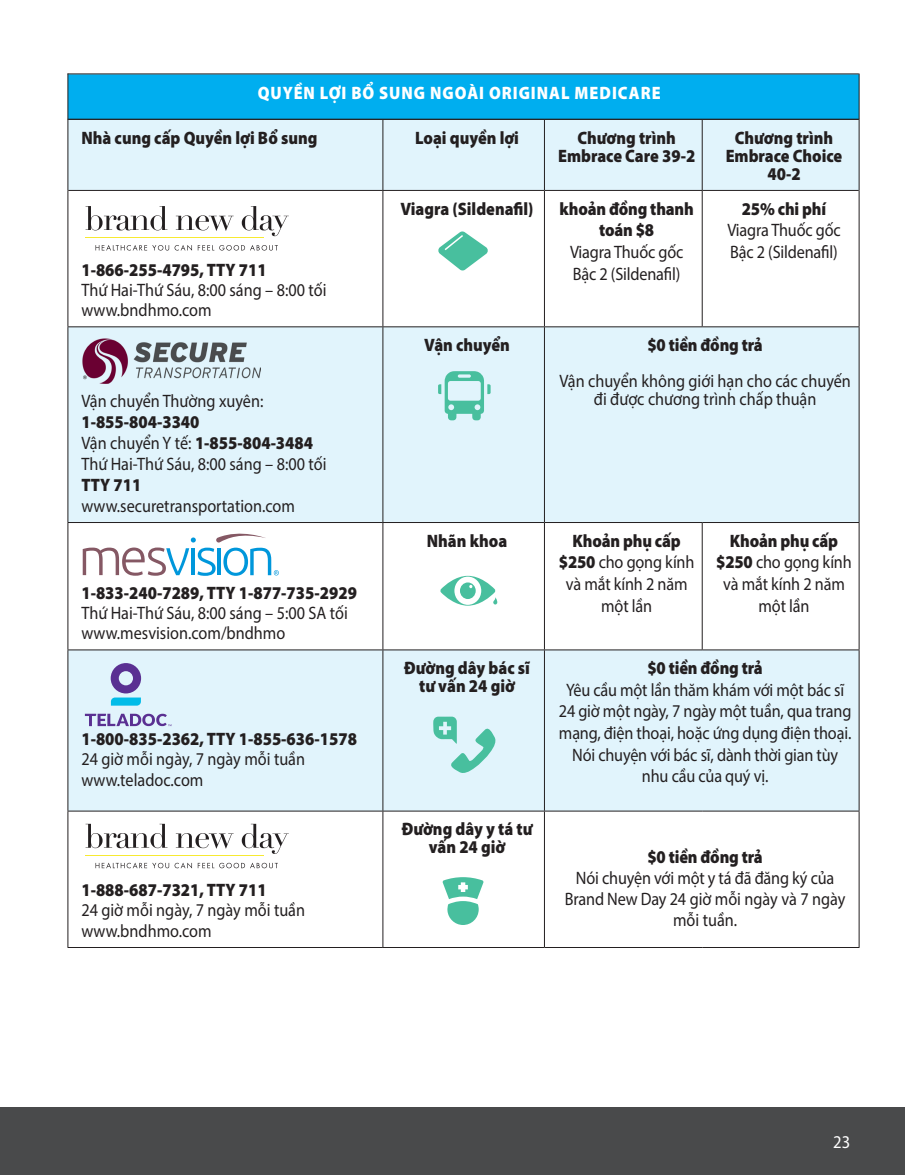
<style>
.page{position:relative;width:905px;height:1175px;background:#fff}
.page>*{position:absolute;margin:0;border:0;box-sizing:border-box;transform-origin:0 0}
.t1{font:18px/21.6px "Myriad Pro";letter-spacing:-.005em;color:#231f20;text-align:center;scale:.9 1}
.t2{font:900 18px/18px "Myriad Pro";color:#231f20;text-align:center;scale:.9 1}
.t3{font:900 18px "Myriad Pro";letter-spacing:.06em;color:#fff;scale:.9 1}
.t4{font:semi-condensed 18px "Myriad Pro";color:#fff}
.s1{font-weight:900}
.s2{font-weight:400}
</style>
<div class="page">
<div style="left:0;top:1107px;width:904px;height:67px;background:#494a4b"></div>
<div style="left:69px;top:75px;width:789px;height:44px;background:#00aeef"></div>
<div style="left:69px;top:120px;width:789px;height:70px;background:#e1f4fc"></div>
<svg style="left:69px;top:327px;width:789px;height:483px;fill:#e1f4fc"></svg>
<hr style="left:68px;top:120px;width:1px;height:70px;background:#231f20">
<hr style="left:382px;top:120px;width:1px;height:70px;background:#231f20">
<hr style="left:544px;top:120px;width:1px;height:70px;background:#231f20">
<hr style="left:702px;top:119px;width:157px;height:1px;background:#231f20">
<hr style="left:701px;top:120px;width:1px;height:70px;background:#231f20">
<hr style="left:858px;top:120px;width:1px;height:70px;background:#231f20">
<hr style="left:68px;top:190px;width:1px;height:136px;background:#231f20">
<hr style="left:382px;top:191px;width:1px;height:135px;background:#231f20">
<hr style="left:544px;top:191px;width:1px;height:135px;background:#231f20">
<hr style="left:701px;top:191px;width:1px;height:135px;background:#231f20">
<hr style="left:858px;top:190px;width:1px;height:136px;background:#231f20">
<hr style="left:68px;top:326px;width:315px;height:1px;background:#231f20">
<hr style="left:68px;top:327px;width:1px;height:195px;background:#231f20">
<hr style="left:383px;top:326px;width:161px;height:1px;background:#231f20">
<hr style="left:382px;top:327px;width:1px;height:195px;background:#231f20">
<hr style="left:544px;top:326px;width:158px;height:1px;background:#231f20">
<hr style="left:544px;top:327px;width:1px;height:195px;background:#231f20">
<hr style="left:702px;top:326px;width:157px;height:1px;background:#231f20">
<hr style="left:858px;top:327px;width:1px;height:195px;background:#231f20">
<hr style="left:68px;top:522px;width:315px;height:1px;background:#231f20">
<hr style="left:68px;top:523px;width:1px;height:126px;background:#231f20">
<hr style="left:383px;top:522px;width:161px;height:1px;background:#231f20">
<hr style="left:382px;top:523px;width:1px;height:126px;background:#231f20">
<hr style="left:544px;top:522px;width:158px;height:1px;background:#231f20">
<hr style="left:544px;top:523px;width:1px;height:126px;background:#231f20">
<hr style="left:702px;top:522px;width:157px;height:1px;background:#231f20">
<hr style="left:701px;top:523px;width:1px;height:126px;background:#231f20">
<hr style="left:858px;top:523px;width:1px;height:126px;background:#231f20">
<hr style="left:68px;top:649px;width:315px;height:1px;background:#231f20">
<hr style="left:68px;top:650px;width:1px;height:160px;background:#231f20">
<hr style="left:383px;top:649px;width:161px;height:1px;background:#231f20">
<hr style="left:382px;top:650px;width:1px;height:160px;background:#231f20">
<hr style="left:544px;top:649px;width:158px;height:1px;background:#231f20">
<hr style="left:544px;top:650px;width:1px;height:160px;background:#231f20">
<hr style="left:702px;top:649px;width:157px;height:1px;background:#231f20">
<hr style="left:858px;top:650px;width:1px;height:160px;background:#231f20">
<hr style="left:68px;top:810px;width:315px;height:1px;background:#231f20">
<hr style="left:68px;top:811px;width:1px;height:136px;background:#231f20">
<hr style="left:383px;top:810px;width:161px;height:1px;background:#231f20">
<hr style="left:382px;top:811px;width:1px;height:136px;background:#231f20">
<hr style="left:544px;top:810px;width:158px;height:1px;background:#231f20">
<hr style="left:544px;top:811px;width:1px;height:136px;background:#231f20">
<hr style="left:702px;top:810px;width:157px;height:1px;background:#231f20">
<hr style="left:858px;top:811px;width:1px;height:136px;background:#231f20">
<hr style="left:68px;top:947px;width:315px;height:1px;background:#231f20">
<hr style="left:383px;top:947px;width:161px;height:1px;background:#231f20">
<hr style="left:544px;top:947px;width:158px;height:1px;background:#231f20">
<hr style="left:702px;top:947px;width:157px;height:1px;background:#231f20">
<hr style="left:68px;top:190px;width:315px;height:1px;background:#231f20">
<hr style="left:383px;top:190px;width:161px;height:1px;background:#231f20">
<hr style="left:544px;top:190px;width:158px;height:1px;background:#231f20">
<hr style="left:702px;top:190px;width:156px;height:1px;background:#231f20">
<svg style="left:438px;top:371px;width:52px;height:49px;background:#a1ddd4"></svg>
<img style="left:83px;top:338px;width:177px;height:46px">
<svg style="left:440px;top:576px;width:57px;height:29px"></svg>
<svg style="left:111px;top:663px;width:30px;height:42px"></svg>
<svg style="left:85px;top:713px;width:86px;height:13px"></svg>
<svg style="left:86px;top:823px;width:81px;height:25px"></svg>
<svg style="left:176px;top:833px;width:57px;height:15px"></svg>
<svg style="left:242px;top:823px;width:47px;height:31px"></svg>
<hr style="left:85px;top:855px;width:178px;height:1px;background:#f7ea31">
<svg style="left:95px;top:862px;width:97px;height:6px"></svg>
<svg style="left:198px;top:862px;width:80px;height:6px"></svg>
<svg style="left:86px;top:206px;width:81px;height:24px"></svg>
<svg style="left:176px;top:215px;width:57px;height:16px"></svg>
<svg style="left:242px;top:206px;width:47px;height:30px"></svg>
<hr style="left:85px;top:237px;width:178px;height:1px;background:#f7ea31">
<svg style="left:95px;top:245px;width:97px;height:6px"></svg>
<svg style="left:198px;top:245px;width:80px;height:5px"></svg>
<svg style="left:433px;top:716px;width:63px;height:57px;background:#afe2dd"></svg>
<svg style="left:442px;top:877px;width:41px;height:48px"></svg>
<svg style="left:83px;top:533px;width:196px;height:43px"></svg>
<hr style="left:68px;top:119px;width:790px;height:1px;background:#231f20">
<hr style="left:68px;top:74px;width:790px;height:1px;background:#231f20">
<svg style="left:438px;top:231px;width:50px;height:40px"></svg>
<hr style="left:68px;top:74px;width:1px;height:46px;background:#231f20">
<hr style="left:858px;top:74px;width:1px;height:45px;background:#231f20">
<p class="t3" style="left:258px;top:81px;width:449px">QUYỀN LỢI BỔ SUNG NGOÀI ORIGINAL MEDICARE</p>
<p class="t2" style="left:81px;top:128px;width:264px">Nhà cung cấp Quyền lợi Bổ sung</p>
<p class="t2" style="left:415px;top:128px;width:117px">Loại quyền lợi</p>
<p class="t2" style="left:558px;top:128px;width:154px">Chương trình<br>Embrace Care 39-2</p>
<p class="t2" style="left:725px;top:128px;width:131px">Chương trình<br>Embrace Choice<br>40-2</p>
<p class="t2" style="left:81px;top:260px;width:207px">1-866-255-4795, TTY 711</p>
<p class="t1" style="left:81px;top:279px;width:274px">Thứ Hai-Thứ Sáu, 8:00 sáng – 8:00 tối</p>
<p class="t1" style="left:81px;top:299px;width:146px">www.bndhmo.com</p>
<p class="t1" style="left:81px;top:390px;width:204px;line-height:21px;text-align:left">Vận chuyển Thường xuyên:<br><span class="s1">1-855-804-3340</span></p>
<p class="t2" style="left:81px;top:433px;width:259px"><span class="s2">Vận chuyển Y tế:</span> 1-855-804-3484</p>
<p class="t1" style="left:81px;top:452px;width:274px">Thứ Hai-Thứ Sáu, 8:00 sáng – 8:00 tối</p>
<p class="t2" style="left:81px;top:475px;width:68px">TTY 711</p>
<p class="t1" style="left:81px;top:494px;width:239px">www.securetransportation.com</p>
<p class="t2" style="left:81px;top:583px;width:307px">1-833-240-7289, TTY 1-877-735-2929</p>
<p class="t1" style="left:81px;top:601px;width:297px">Thứ Hai-Thứ Sáu, 8:00 sáng – 5:00 SA tối</p>
<p class="t1" style="left:81px;top:622px;width:228px">www.mesvision.com/bndhmo</p>
<p class="t2" style="left:81px;top:729px;width:307px">1-800-835-2362, TTY 1-855-636-1578</p>
<p class="t1" style="left:81px;top:748px;width:250px">24 giờ mỗi ngày, 7 ngày mỗi tuần</p>
<p class="t1" style="left:81px;top:768px;width:137px">www.teladoc.com</p>
<p class="t2" style="left:81px;top:880px;width:207px">1-888-687-7321, TTY 711</p>
<p class="t1" style="left:81px;top:899px;width:250px">24 giờ mỗi ngày, 7 ngày mỗi tuần</p>
<p class="t1" style="left:81px;top:919px;width:146px">www.bndhmo.com</p>
<p class="t2" style="left:400px;top:199px;width:149px">Viagra (Sildenafil)</p>
<p class="t2" style="left:559px;top:197px;width:151px;line-height:21.6px">khoản đồng thanh toán $8</p>
<p class="t1" style="left:570px;top:241px;width:127px;text-align:left">Viagra Thuốc gốc<br>Bậc 2 (Sildenafil)</p>
<p class="t2" style="left:741px;top:199px;width:96px">25% chi phí</p>
<p class="t1" style="left:727px;top:219px;width:127px;text-align:left">Viagra Thuốc gốc<br>Bậc 2 (Sildenafil)</p>
<p class="t2" style="left:424px;top:335px;width:97px">Vậ n chuyển</p>
<p class="t2" style="left:647px;top:335px;width:128px">$0 tiền đồng trả</p>
<p class="t1" style="left:559px;top:372px;width:325px;line-height:18px">Vận chuyển không giới hạn cho các chuyến đi được chương trình chấp thuận</p>
<p class="t2" style="left:427px;top:531px;width:91px">Nhãn khoa</p>
<p class="t1" style="left:559px;top:529px;width:152px"><span class="s1">Khoản phụ cấp $250</span> cho gọng kính và mắt kính 2 năm một lần</p>
<p class="t1" style="left:716px;top:529px;width:152px"><span class="s1">Khoản phụ cấp $250</span> cho gọng kính và mắt kính 2 năm một lần</p>
<p class="t2" style="left:404px;top:658px;width:141px">Đường dây bác sĩ tư vấn 24 giờ</p>
<p class="t2" style="left:647px;top:658px;width:128px">$0 tiền đồng trả</p>
<p class="t1" style="left:559px;top:678px;width:326px">Yêu cầu một lần thăm khám với một bác sĩ 24 giờ một ngày, 7 ngày một tuần, qua trang mạng, điện thoại, hoặc ứng dụng điện thoại.<br>Nói chuyện với bác sĩ, dành thời gian tùy nhu cầu của quý vị.</p>
<p class="t2" style="left:402px;top:819px;width:147px">Đường dây y tá tư vấn 24 giờ</p>
<p class="t2" style="left:647px;top:847px;width:128px">$0 tiền đồng trả</p>
<p class="t1" style="left:565px;top:867px;width:313px;line-height:21px">Nói chuyện với một y tá đã đăng ký của<br>Brand New Day 24 giờ mỗi ngày và 7 ngày mỗi tuần.</p>
<p class="t4" style="left:833px;top:1131px;width:19px">23</p>
</div>
